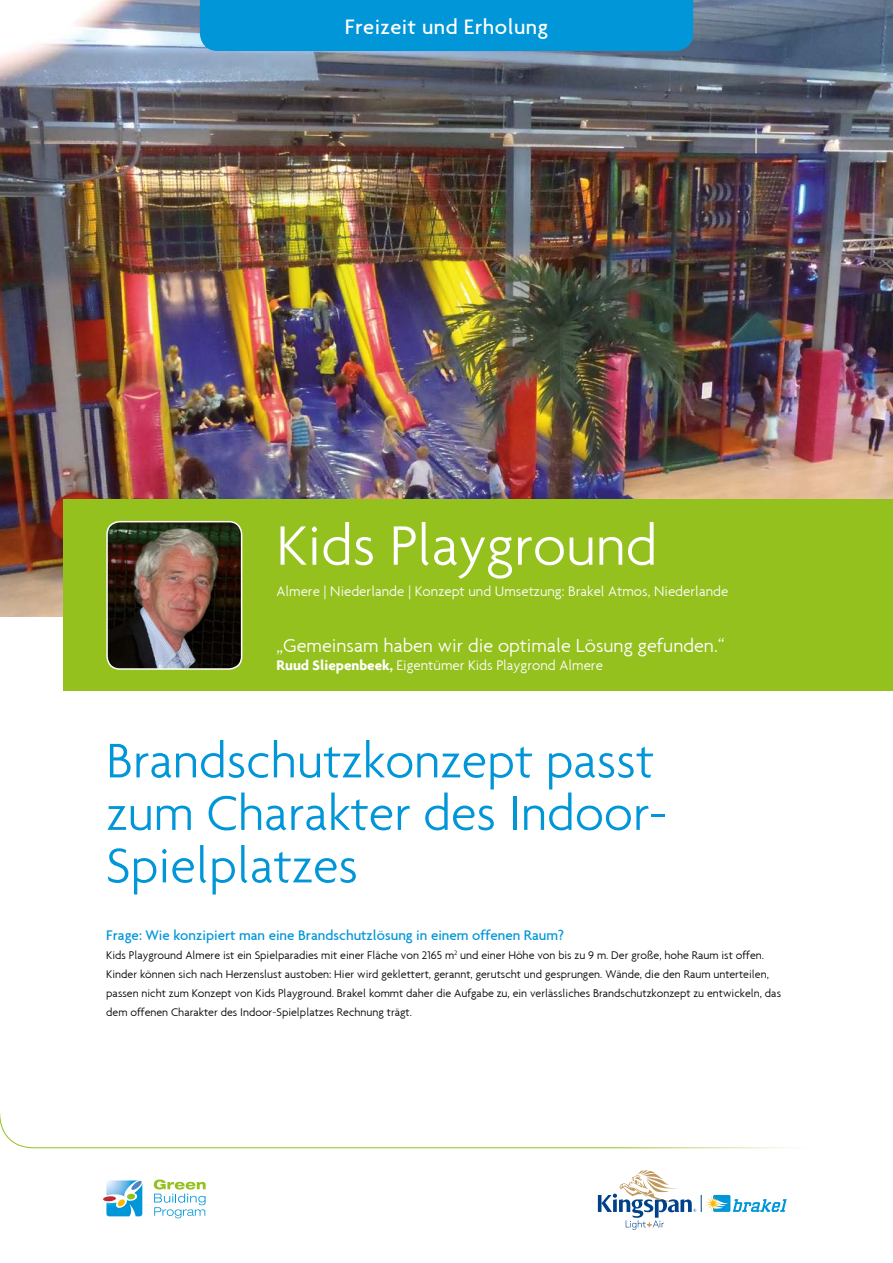
<style>
.page{position:relative;width:893px;height:1263px;background:#fff}
.page>*{position:absolute;margin:0;border:0;box-sizing:border-box;transform-origin:0 0}
.t1{font:300 60px "Agenda";color:#fff}
.t2{font:300 52.5px/52.5px "Agenda";color:#0096d8}
.t3{font:500 22.5px "Agenda";letter-spacing:.02em;color:#fff}
.t4{font:300 20.25px "Agenda";color:#fff}
.t5{font:300 15px "Agenda";color:#fff}
.t6{font:500 15px "Agenda";color:#0096d8}
.t7{font:300 12px/19.2px "Agenda";color:#000}
.s1{font-weight:700}
</style>
<div class="page">
<img style="left:0;top:0;width:893px;height:617px">
<svg style="left:0;top:1113px;width:796px;height:35px"></svg>
<div style="left:64px;top:500px;width:829px;height:191px;background:#95c11f"></div>
<div style="left:200px;top:0;width:493px;height:51px;background:#0096d8"></div>
<img style="left:107px;top:522px;width:135px;height:147px">
<div style="left:106px;top:521px;width:136px;height:149px;border:2px solid #fff;border-radius:13px"></div>
<svg style="left:154px;top:1179px;width:52px;height:39px"></svg>
<svg style="left:103px;top:1180px;width:40px;height:37px"></svg>
<svg style="left:598px;top:1170px;width:189px;height:60px"></svg>
<h3 class="t3" style="left:345px;top:13px;width:205px">Freizeit und Erholung</h3>
<h1 class="t1" style="left:276px;top:510px;width:383px">Kids Playground</h1>
<p class="t5" style="left:276px;top:583px;width:453px">Almere | Niederlande | Konzept und Umsetzung: Brakel Atmos, Niederlande</p>
<h3 class="t4" style="left:276px;top:633px;width:450px">„Gemeinsam haben wir die optimale Lösung gefunden.“</h3>
<p class="t5" style="left:276px;top:656px;width:328px"><span class="s1">Ruud Sliepenbeek,</span> Eigentümer Kids Playgrond Almere</p>
<h2 class="t2" style="left:106px;top:733px;width:562px">Brandschutzkonzept passt zum Charakter des Indoor-<br>Spielplatzes</h2>
<p class="t6" style="left:106px;top:926px;width:459px">Frage: Wie konzipiert man eine Brandschutzlösung in einem offenen Raum?</p>
<p class="t7" style="left:106px;top:945px;width:676px">Kids Playground Almere ist ein Spielparadies mit einer Fläche von 2165 m<sup>2</sup> und einer Höhe von bis zu 9 m. Der große, hohe Raum ist offen.<br>Kinder können sich nach Herzenslust austoben: Hier wird geklettert, gerannt, gerutscht und gesprungen. Wände, die den Raum unterteilen, passen nicht zum Konzept von Kids Playground. Brakel kommt daher die Aufgabe zu, ein verlässliches Brandschutzkonzept zu entwickeln, das dem offenen Charakter des Indoor-Spielplatzes Rechnung trägt.</p>
</div>
